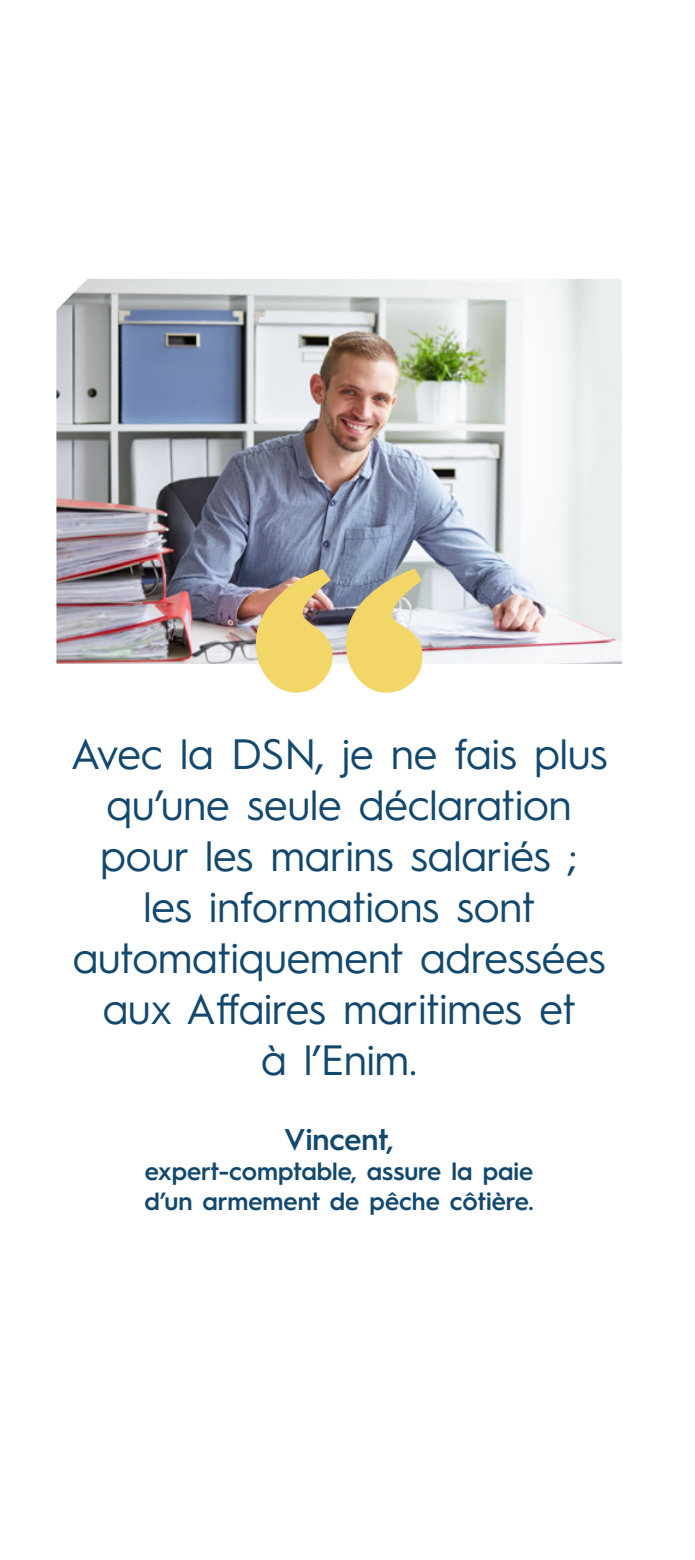
<style>
.page{position:relative;width:695px;height:1560px;background:#fff}
.page>*{position:absolute;margin:0;border:0;box-sizing:border-box;transform-origin:0 0}
.t1{font:42.5px/51px "Hurme Geometric Sans 1";color:#12486e;text-align:center}
.t2{font:600 30px "Hurme Geometric Sans 1";color:#12486e}
.t3{font:600 25px/30px "Hurme Geometric Sans 1";color:#12486e}
</style>
<div class="page">
<img style="left:56px;top:279px;width:565px;height:385px">
<svg style="left:256px;top:568px;width:166px;height:124px;background:#d5c386"></svg>
<p class="t1" style="left:71px;top:725px;width:538px">Avec la DSN, je ne fais plus qu’une seule déclaration pour les marins salariés ;<br>les informations sont automatiquement adressées aux Affaires maritimes et<br>à l’Enim.</p>
<p class="t2" style="left:284px;top:1118px;width:111px">Vincent,</p>
<p class="t3" style="left:144px;top:1154px;width:390px">expert-comptable, assure la paie d’un armement de pêche côtière.</p>
</div>
